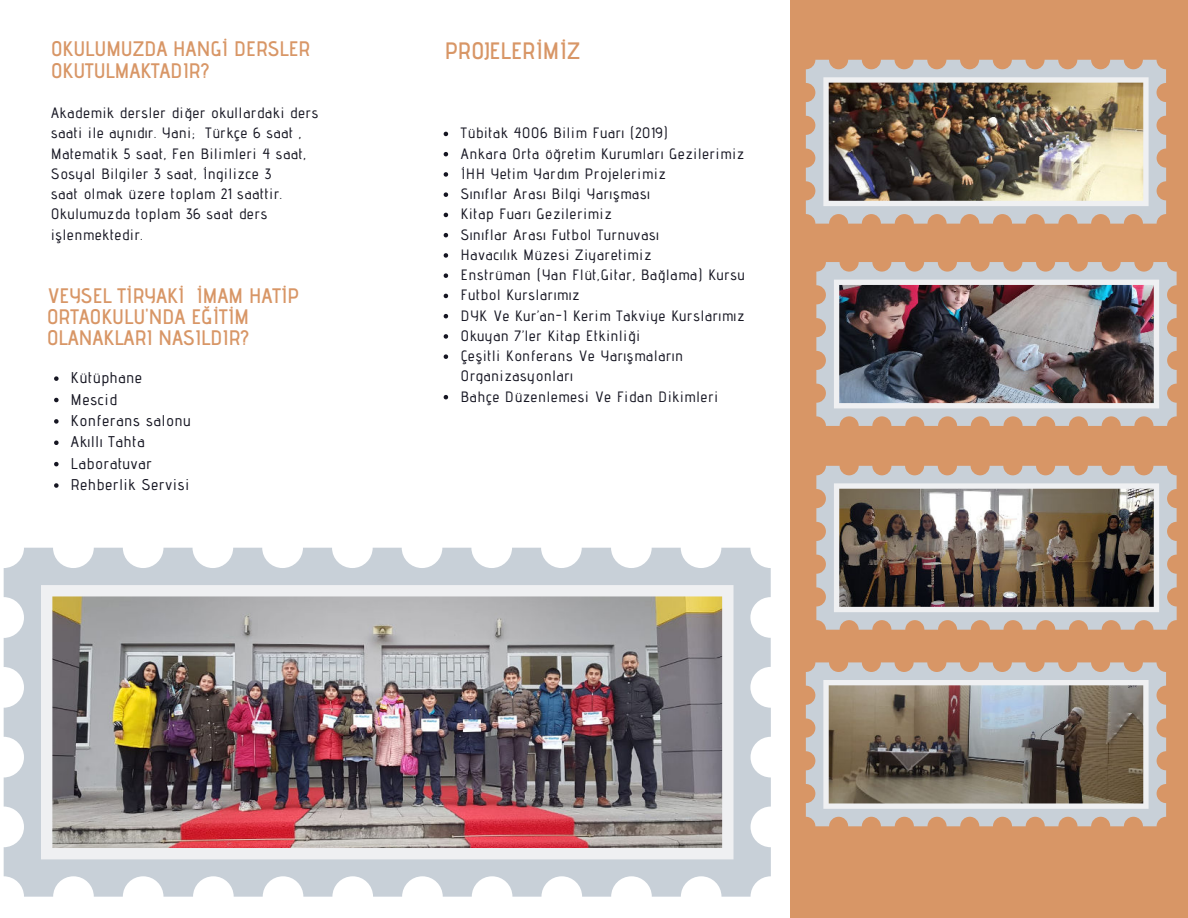
<style>
.page{position:relative;width:1188px;height:918px;background:#fff}
.page>*{position:absolute;margin:0;border:0;box-sizing:border-box;transform-origin:0 0}
.t1{font:600 23.7px "Advent Pro";color:#d89666}
.t2{font:600 21px/21.3px "Advent Pro";color:#d89666}
.t3{font:500 15.6px/21.3px "Advent Pro";letter-spacing:.06em;color:#161622}
.t4{font:500 15px/20.2px "Advent Pro";letter-spacing:.06em;color:#161622}
</style>
<div class="page">
<div style="left:791px;top:0;width:397px;height:918px;background:#d89666"></div>
<svg style="left:4px;top:548px;width:767px;height:349px;fill:#c8d0d8"></svg>
<img style="left:41px;top:585px;width:693px;height:274px">
<svg style="left:54px;top:376px;width:5px;height:5px"></svg>
<svg style="left:54px;top:398px;width:5px;height:4px"></svg>
<svg style="left:54px;top:419px;width:5px;height:5px"></svg>
<svg style="left:54px;top:441px;width:5px;height:4px"></svg>
<svg style="left:54px;top:462px;width:5px;height:4px"></svg>
<svg style="left:54px;top:483px;width:5px;height:5px"></svg>
<svg style="left:806px;top:60px;width:360px;height:164px;fill:#c8d0d8"></svg>
<img style="left:823px;top:77px;width:326px;height:129px">
<svg style="left:806px;top:662px;width:360px;height:164px;fill:#c8d0d8"></svg>
<svg style="left:823px;top:680px;width:326px;height:129px;background:#867e74"></svg>
<svg style="left:816px;top:466px;width:361px;height:164px;fill:#c8d0d8"></svg>
<img style="left:834px;top:483px;width:325px;height:129px">
<svg style="left:816px;top:262px;width:361px;height:164px;fill:#c8d0d8"></svg>
<img style="left:834px;top:280px;width:325px;height:128px">
<svg style="left:444px;top:132px;width:4px;height:4px"></svg>
<svg style="left:444px;top:152px;width:4px;height:4px"></svg>
<svg style="left:444px;top:172px;width:4px;height:5px"></svg>
<svg style="left:444px;top:192px;width:4px;height:5px"></svg>
<svg style="left:444px;top:213px;width:4px;height:4px"></svg>
<svg style="left:444px;top:233px;width:4px;height:4px"></svg>
<svg style="left:444px;top:253px;width:4px;height:5px"></svg>
<svg style="left:444px;top:273px;width:4px;height:5px"></svg>
<svg style="left:444px;top:294px;width:4px;height:4px"></svg>
<svg style="left:444px;top:314px;width:4px;height:4px"></svg>
<svg style="left:444px;top:334px;width:4px;height:5px"></svg>
<svg style="left:444px;top:354px;width:4px;height:5px"></svg>
<svg style="left:444px;top:395px;width:4px;height:4px"></svg>
<h2 class="t2" style="left:51px;top:38px;width:261px">OKULUMUZDA HANGİ DERSLER<br>OKUTULMAKTADIR?</h2>
<p class="t4" style="left:51px;top:102px;width:269px">Akademik dersler diğer okullardaki ders saati ile aynıdır. Yani; Türkçe 6 saat , Matematik 5 saat, Fen Bilimleri 4 saat, Sosyal Bilgiler 3 saat, İngilizce 3<br>saat olmak üzere toplam 21 saattir.<br>Okulumuzda toplam 36 saat ders işlenmektedir.</p>
<h2 class="t2" style="left:47px;top:284px;width:253px">VEYSEL TİRYAKİ İMAM HATİP<br>ORTAOKULU'NDA EĞİTİM<br>OLANAKLARI NASILDIR?</h2>
<p class="t3" style="left:71px;top:367px;width:121px">Kütüphane<br>Mescid<br>Konferans salonu<br>Akıllı Tahta<br>Laboratuvar<br>Rehberlik Servisi</p>
<h1 class="t1" style="left:445px;top:37px;width:137px">PROJELERİMİZ</h1>
<p class="t4" style="left:461px;top:123px;width:285px">Tübitak 4006 Bilim Fuarı (2019)<br>Ankara Orta öğretim Kurumları Gezilerimiz<br>İHH Yetim Yardım Projelerimiz<br>Sınıflar Arası Bilgi Yarışması<br>Kitap Fuarı Gezilerimiz<br>Sınıflar Arası Futbol Turnuvası<br>Havacılık Müzesi Ziyaretimiz<br>Enstrüman (Yan Flüt,Gitar, Bağlama) Kursu<br>Futbol Kurslarımız<br>DYK Ve Kur’an-I Kerim Takviye Kurslarımız<br>Okuyan 7’ler Kitap Etkinliği<br>Çeşitli Konferans Ve Yarışmaların<br>Organizasyonları<br>Bahçe Düzenlemesi Ve Fidan Dikimleri</p>
</div>
